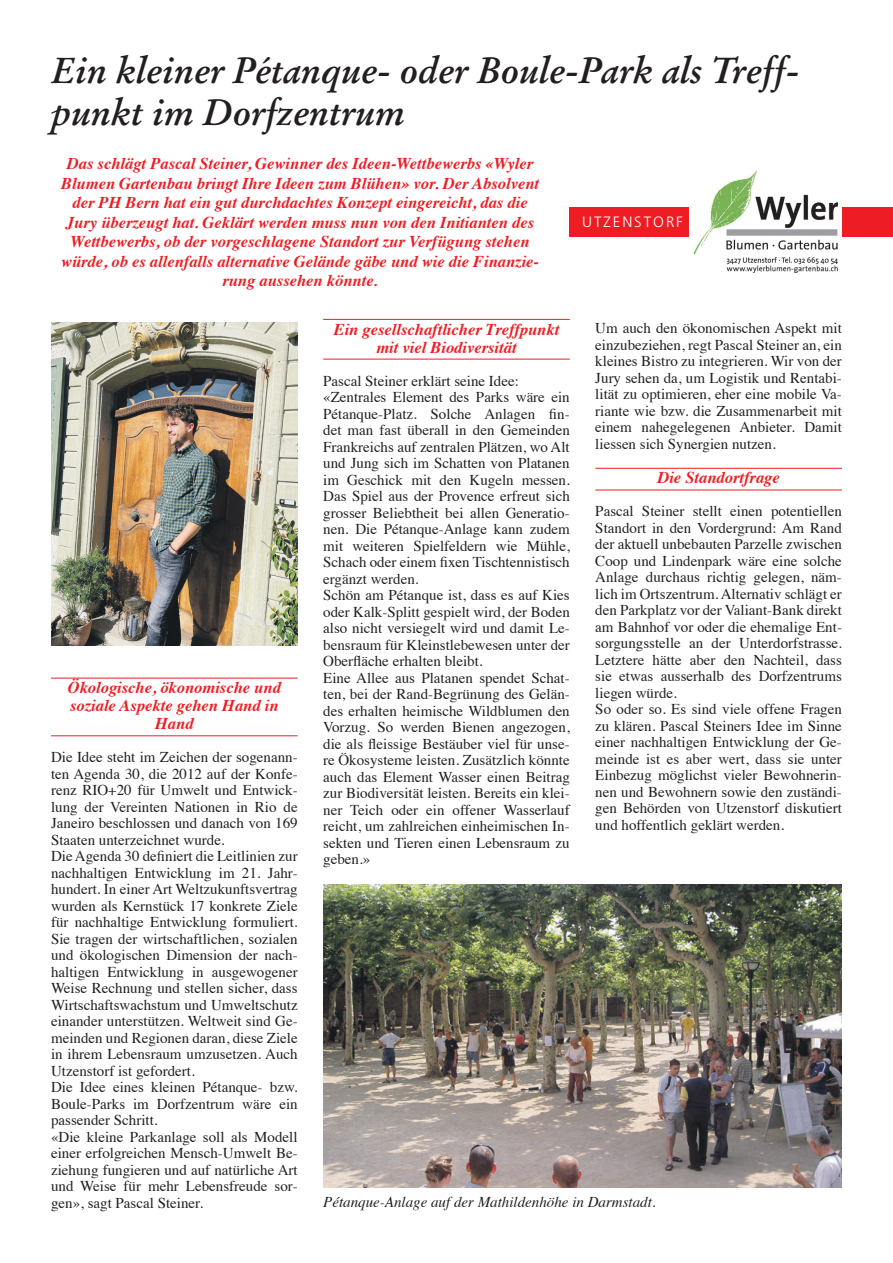
<style>
.page{position:relative;width:893px;height:1263px;background:#fff}
.page>*{position:absolute;margin:0;border:0;box-sizing:border-box;transform-origin:0 0}
.t1{font:italic 700 36px/42px "Stempel Garamond";color:#231f20}
.t2{font:italic 700 16.5px/19.5px "Times";color:#ee1d23;text-align:center}
.t3{font:15px/16.5px "Times";color:#231f20}
.t4{font:italic 15px "Times";color:#231f20}
.t5{font:300 15px "Frutiger";letter-spacing:.13em;color:#fff}
</style>
<div class="page">
<hr style="left:51px;top:678px;width:247px;height:1px;background:#ee1d23">
<hr style="left:51px;top:735px;width:247px;height:1px;background:#ee1d23">
<hr style="left:323px;top:319px;width:247px;height:1px;background:#ee1d23">
<hr style="left:323px;top:359px;width:247px;height:1px;background:#ee1d23">
<div style="left:570px;top:207px;width:323px;height:29px;background:#ee1d23"></div>
<img style="left:51px;top:322px;width:247px;height:323px">
<hr style="left:595px;top:468px;width:247px;height:1px;background:#ee1d23">
<hr style="left:595px;top:490px;width:247px;height:1px;background:#ee1d23">
<img style="left:323px;top:884px;width:519px;height:304px">
<div style="left:690px;top:164px;width:152px;height:115px;background:#fff"></div>
<img style="left:694px;top:171px;width:143px;height:102px">
<h1 class="t1" style="left:51px;top:50px;width:750px">Ein kleiner Pétanque- oder Boule-Park als Treff&shy;punkt im Dorfzentrum</h1>
<p class="t2" style="left:61px;top:153px;width:480px">Das schlägt Pascal Steiner, Gewinner des Ideen-Wettbewerbs «Wyler Blumen Gartenbau bringt Ihre Ideen zum Blühen» vor. Der Absolvent der PH Bern hat ein gut durchdachtes Konzept eingereicht, das die Jury überzeugt hat. Geklärt werden muss nun von den Initianten des Wettbewerbs, ob der vorgeschlagene Standort zur Verfügung stehen würde, ob es allenfalls alternative Gelände gäbe und wie die Finanzie&shy;rung aussehen könnte.</p>
<p class="t5" style="left:582px;top:214px;width:102px">UTZENSTORF</p>
<p class="t2" style="left:68px;top:677px;width:215px;line-height:18px">Ökologische, ökonomische und soziale Aspekte gehen Hand in<br>Hand</p>
<p class="t3" style="left:51px;top:748px;width:248px">Die Idee steht im Zeichen der sogenann&shy;ten Agenda 30, die 2012 auf der Konfe&shy;renz RIO+20 für Umwelt und Entwick&shy;lung der Vereinten Nationen in Rio de Janeiro beschlossen und danach von 169<br>Staaten unterzeichnet wurde.<br>Die Agenda 30 definiert die Leitlinien zur nachhaltigen Entwicklung im 21. Jahr&shy;hundert. In einer Art Weltzukunftsvertrag wurden als Kernstück 17 konkrete Ziele für nachhaltige Entwicklung formuliert.<br>Sie tragen der wirtschaftlichen, sozialen und ökologischen Dimension der nach&shy;haltigen Entwicklung in ausgewogener Weise Rechnung und stellen sicher, dass Wirtschaftswachstum und Umweltschutz einander unterstützen. Weltweit sind Ge&shy;meinden und Regionen daran, diese Ziele in ihrem Lebensraum umzusetzen. Auch Utzenstorf ist gefordert.<br>Die Idee eines kleinen Pétanque- bzw.<br>Boule-Parks im Dorfzentrum wäre ein passender Schritt.<br>«Die kleine Parkanlage soll als Modell einer erfolgreichen Mensch-Umwelt Be&shy;ziehung fungieren und auf natürliche Art und Weise für mehr Lebensfreude sor&shy;gen», sagt Pascal Steiner.</p>
<p class="t2" style="left:334px;top:318px;width:227px;line-height:18px">Ein gesellschaftlicher Treffpunkt mit viel Biodiversität</p>
<p class="t3" style="left:323px;top:371px;width:248px">Pascal Steiner erklärt seine Idee: «Zentrales Element des Parks wäre ein Pétanque-Platz. Solche Anlagen fin&shy;det man fast überall in den Gemeinden Frankreichs auf zentralen Plätzen, wo Alt und Jung sich im Schatten von Platanen im Geschick mit den Kugeln messen.<br>Das Spiel aus der Provence erfreut sich grosser Beliebtheit bei allen Generatio&shy;nen. Die Pétanque-Anlage kann zudem mit weiteren Spielfeldern wie Mühle, Schach oder einem fixen Tischtennistisch ergänzt werden.<br>Schön am Pétanque ist, dass es auf Kies oder Kalk-Splitt gespielt wird, der Boden also nicht versiegelt wird und damit Le&shy;bensraum für Kleinstlebewesen unter der Oberfläche erhalten bleibt.<br>Eine Allee aus Platanen spendet Schat&shy;ten, bei der Rand-Begrünung des Gelän&shy;des erhalten heimische Wildblumen den Vorzug. So werden Bienen angezogen, die als fleissige Bestäuber viel für unse&shy;re Ökosysteme leisten. Zusätzlich könnte auch das Element Wasser einen Beitrag zur Biodiversität leisten. Bereits ein klei&shy;ner Teich oder ein offener Wasserlauf reicht, um zahlreichen einheimischen In&shy;sekten und Tieren einen Lebensraum zu geben.»</p>
<p class="t3" style="left:595px;top:319px;width:248px;text-align:justify">Um auch den ökonomischen Aspekt mit einzubeziehen, regt Pascal Steiner an, ein kleines Bistro zu integrieren. Wir von der Jury sehen da, um Logistik und Rentabi&shy;lität zu optimieren, eher eine mobile Va&shy;riante wie bzw. die Zusammenarbeit mit einem nahegelegenen Anbieter. Damit liessen sich Synergien nutzen.</p>
<p class="t2" style="left:657px;top:467px;width:124px">Die Standortfrage</p>
<p class="t3" style="left:595px;top:502px;width:248px">Pascal Steiner stellt einen potentiellen Standort in den Vordergrund: Am Rand der aktuell unbebauten Parzelle zwischen Coop und Lindenpark wäre eine solche Anlage durchaus richtig gelegen, näm&shy;lich im Ortszentrum. Alternativ schlägt er den Parkplatz vor der Valiant-Bank direkt am Bahnhof vor oder die ehemalige Ent&shy;sorgungsstelle an der Unterdorfstrasse.<br>Letztere hätte aber den Nachteil, dass sie etwas ausserhalb des Dorfzentrums liegen würde.<br>So oder so. Es sind viele offene Fragen zu klären. Pascal Steiners Idee im Sinne einer nachhaltigen Entwicklung der Ge&shy;meinde ist es aber wert, dass sie unter Einbezug möglichst vieler Bewohnerin&shy;nen und Bewohnern sowie den zuständi&shy;gen Behörden von Utzenstorf diskutiert und hoffentlich geklärt werden.</p>
<p class="t4" style="left:323px;top:1189px;width:334px">Pétanque-Anlage auf der Mathildenhöhe in Darmstadt.</p>
</div>
